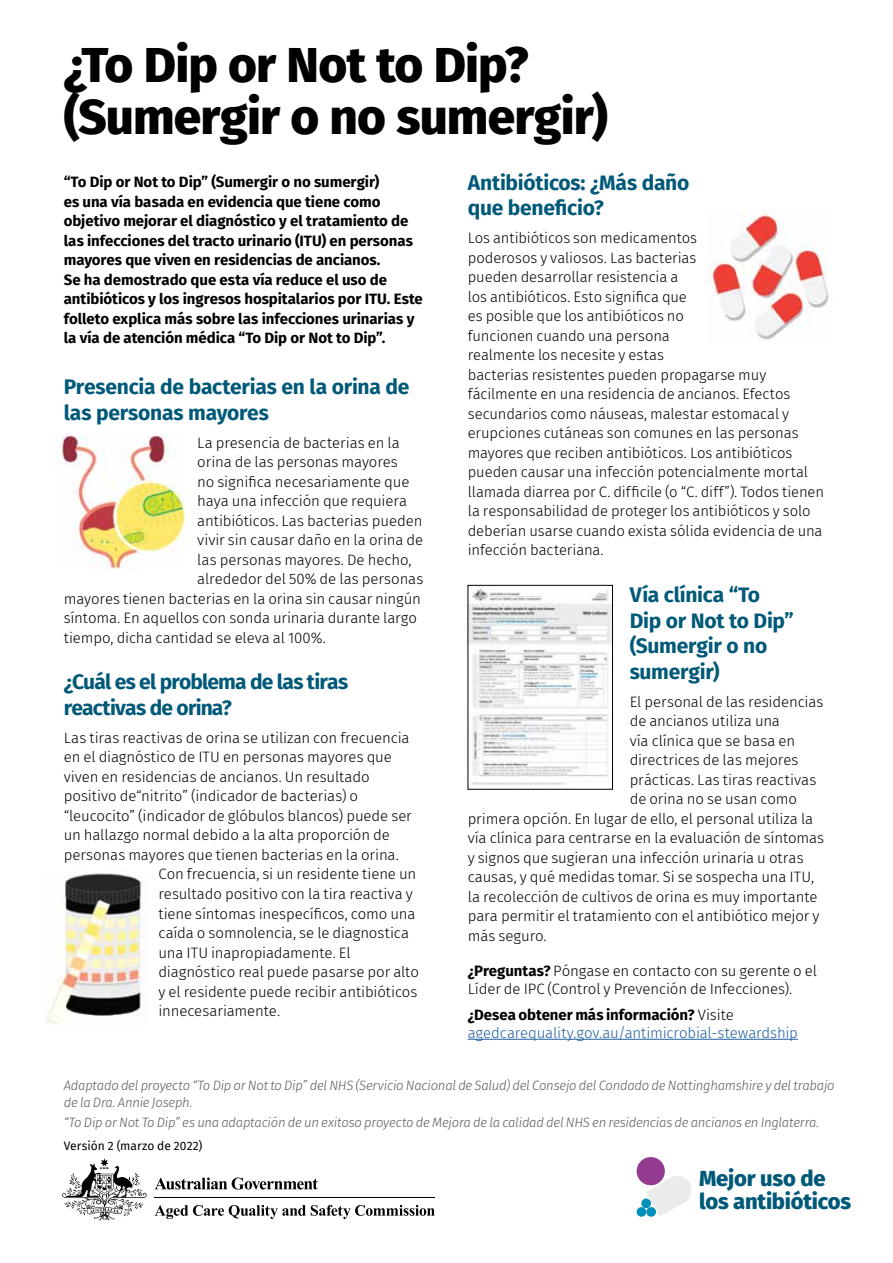
<style>
.page{position:relative;width:893px;height:1263px;background:#fff}
.page>*{position:absolute;margin:0;border:0;box-sizing:border-box;transform-origin:0 0}
.t1{font:800 49.5px/52.5px "Fira Sans";letter-spacing:-.015em;color:#000}
.t2{font:800 21.9px/23.2px "Fira Sans";letter-spacing:-.01em;color:#005978}
.t3{font:700 21px/25.5px "Fira Sans";letter-spacing:-.015em;color:#005978}
.t4{font:700 21px/25.5px "Fira Sans";letter-spacing:-.04em;color:#005978}
.t5{font:300 15px/19.5px "Fira Sans";letter-spacing:-.01em;color:#000}
.t6{font:700 15px/19.5px "Fira Sans";letter-spacing:-.005em;color:#000}
.t7{font:300 15px/18px "Fira Sans";letter-spacing:-.01em;color:#215e9e}
.t8{font:300 15px "Fira Sans";letter-spacing:.01em;color:#000}
.t9{font:italic 300 13.5px/16.5px "Fira Sans";letter-spacing:-.02em;color:#58595b}
.t10{font:12px "Fira Sans";color:#000}
.s1{font-weight:700}
.s2{font-weight:700;color:#000}
.s3{color:#000}
</style>
<div class="page">
<img style="left:62px;top:434px;width:124px;height:135px">
<img style="left:46px;top:873px;width:99px;height:152px">
<hr style="left:468px;top:1039px;width:330px;height:1px;background:#215e9e">
<img style="left:707px;top:210px;width:122px;height:130px">
<img style="left:470px;top:587px;width:141px;height:198px">
<div style="left:468px;top:585px;width:145px;height:204px;border:1px solid #000"></div>
<div style="left:637px;top:1157px;width:28px;height:28px;background:#933b91;border-radius:50%"></div>
<div style="left:637px;top:1207px;width:9px;height:10px;background:#0090b9;border-radius:50%"></div>
<div style="left:641px;top:1198px;width:10px;height:10px;background:#0090b9;border-radius:50%"></div>
<svg style="left:646px;top:1178px;width:37px;height:39px"></svg>
<div style="left:663px;top:1176px;width:29px;height:28px;background:#ebebec;border-radius:50%"></div>
<svg style="left:155px;top:1205px;width:280px;height:14px"></svg>
<svg style="left:155px;top:1177px;width:163px;height:12px"></svg>
<svg style="left:62px;top:1158px;width:85px;height:62px"></svg>
<hr style="left:155px;top:1197px;width:280px;height:1px;background:#000">
<h1 class="t1" style="left:64px;top:34px;width:546px">¿To Dip or Not to Dip? (Sumergir o no sumergir)</h1>
<p class="t6" style="left:64px;top:171px;width:361px">“To Dip or Not to Dip” (Sumergir o no sumergir)<br>es una vía basada en evidencia que tiene como objetivo mejorar el diagnóstico y el tratamiento de las infecciones del tracto urinario (ITU) en personas mayores que viven en residencias de ancianos.<br>Se ha demostrado que esta vía reduce el uso de antibióticos y los ingresos hospitalarios por ITU. Este folleto explica más sobre las infecciones urinarias y la vía de atención médica “To Dip or Not to Dip”.</p>
<h3 class="t3" style="left:64px;top:373px;width:347px">Presencia de bacterias en la orina de las personas mayores</h3>
<p class="t5" style="left:197px;top:433px;width:204px">La presencia de bacterias en la</p>
<p class="t5" style="left:197px;top:452px;width:202px">orina de las personas mayores</p>
<p class="t5" style="left:197px;top:472px;width:214px">no significa necesariamente que</p>
<p class="t5" style="left:197px;top:491px;width:211px">haya una infección que requiera</p>
<p class="t5" style="left:197px;top:511px;width:227px">antibióticos. Las bacterias pueden</p>
<p class="t5" style="left:197px;top:530px;width:227px">vivir sin causar daño en la orina de</p>
<p class="t5" style="left:197px;top:550px;width:216px">las personas mayores. De hecho,</p>
<p class="t5" style="left:197px;top:569px;width:228px">alrededor del 50% de las personas</p>
<p class="t5" style="left:64px;top:589px;width:359px">mayores tienen bacterias en la orina sin causar ningún</p>
<p class="t5" style="left:64px;top:608px;width:355px">síntoma. En aquellos con sonda urinaria durante largo</p>
<p class="t5" style="left:64px;top:628px;width:264px">tiempo, dicha cantidad se eleva al 100%.</p>
<h3 class="t4" style="left:64px;top:668px;width:286px">¿Cuál es el problema de las tiras reactivas de orina?</h3>
<p class="t5" style="left:64px;top:728px;width:347px">Las tiras reactivas de orina se utilizan con frecuencia</p>
<p class="t5" style="left:64px;top:747px;width:330px">en el diagnóstico de ITU en personas mayores que</p>
<p class="t5" style="left:64px;top:767px;width:307px">viven en residencias de ancianos. Un resultado</p>
<p class="t5" style="left:64px;top:786px;width:296px">positivo de“nitrito” (indicador de bacterias) o</p>
<p class="t5" style="left:64px;top:806px;width:350px">“leucocito” (indicador de glóbulos blancos) puede ser</p>
<p class="t5" style="left:64px;top:825px;width:328px">un hallazgo normal debido a la alta proporción de</p>
<p class="t5" style="left:64px;top:845px;width:337px">personas mayores que tienen bacterias en la orina.</p>
<p class="t5" style="left:158px;top:864px;width:259px">Con frecuencia, si un residente tiene un</p>
<p class="t5" style="left:158px;top:884px;width:256px">resultado positivo con la tira reactiva y</p>
<p class="t5" style="left:158px;top:903px;width:258px">tiene síntomas inespecíficos, como una</p>
<p class="t5" style="left:158px;top:923px;width:252px">caída o somnolencia, se le diagnostica</p>
<p class="t5" style="left:158px;top:942px;width:194px">una ITU inapropiadamente. El</p>
<p class="t5" style="left:158px;top:962px;width:262px">diagnóstico real puede pasarse por alto</p>
<p class="t5" style="left:158px;top:981px;width:260px">y el residente puede recibir antibióticos</p>
<p class="t5" style="left:158px;top:1001px;width:123px">innecesariamente.</p>
<h3 class="t3" style="left:468px;top:168px;width:223px">Antibióticos: ¿Más daño que beneficio?</h3>
<p class="t5" style="left:468px;top:228px;width:358px">Los antibióticos son medicamentos<br>poderosos y valiosos. Las bacterias<br>pueden desarrollar resistencia a<br>los antibióticos. Esto significa que<br>es posible que los antibióticos no<br>funcionen cuando una persona<br>realmente los necesite y estas<br>bacterias resistentes pueden propagarse muy fácilmente en una residencia de ancianos. Efectos secundarios como náuseas, malestar estomacal y erupciones cutáneas son comunes en las personas mayores que reciben antibióticos. Los antibióticos pueden causar una infección potencialmente mortal llamada diarrea por C. difficile (o “C. diff”). Todos tienen la responsabilidad de proteger los antibióticos y solo deberían usarse cuando exista sólida evidencia de una infección bacteriana.</p>
<h3 class="t3" style="left:630px;top:580px;width:166px">Vía clínica “To<br>Dip or Not to Dip” (Sumergir o no sumergir)</h3>
<p class="t5" style="left:630px;top:691px;width:195px">El personal de las residencias</p>
<p class="t5" style="left:630px;top:711px;width:152px">de ancianos utiliza una</p>
<p class="t5" style="left:630px;top:730px;width:167px">vía clínica que se basa en</p>
<p class="t5" style="left:630px;top:750px;width:170px">directrices de las mejores</p>
<p class="t8" style="left:630px;top:769px;width:188px">prácticas. Las tiras reactivas</p>
<p class="t5" style="left:630px;top:789px;width:169px">de orina no se usan como</p>
<p class="t5" style="left:468px;top:808px;width:347px">primera opción. En lugar de ello, el personal utiliza la</p>
<p class="t5" style="left:468px;top:828px;width:358px">vía clínica para centrarse en la evaluación de síntomas</p>
<p class="t5" style="left:468px;top:847px;width:337px">y signos que sugieran una infección urinaria u otras</p>
<p class="t5" style="left:468px;top:867px;width:348px">causas, y qué medidas tomar. Si se sospecha una ITU,</p>
<p class="t5" style="left:468px;top:886px;width:351px">la recolección de cultivos de orina es muy importante</p>
<p class="t5" style="left:468px;top:906px;width:353px">para permitir el tratamiento con el antibiótico mejor y</p>
<p class="t5" style="left:468px;top:925px;width:80px">más seguro.</p>
<p class="t5" style="left:468px;top:961px;width:351px;line-height:18px"><span class="s1">¿Preguntas?</span> Póngase en contacto con su gerente o el<br>Líder de IPC (Control y Prevención de Infecciones).</p>
<p class="t7" style="left:468px;top:1006px;width:332px"><span class="s2">¿Desea obtener más información?</span> <span class="s3">Visite </span>agedcarequality.gov.au/antimicrobial-stewardship</p>
<p class="t9" style="left:64px;top:1077px;width:772px">Adaptado del proyecto “To Dip or Not to Dip” del NHS (Servicio Nacional de Salud) del Consejo del Condado de Nottinghamshire y del trabajo de la Dra. Annie Joseph.</p>
<p class="t9" style="left:64px;top:1114px;width:757px">“To Dip or Not To Dip” es una adaptación de un exitoso proyecto de Mejora de la calidad del NHS en residencias de ancianos en Inglaterra.</p>
<h2 class="t2" style="left:699px;top:1165px;width:153px">Mejor uso de los antibióticos</h2>
<p class="t10" style="left:64px;top:1137px;width:140px">Versión 2 (marzo de 2022)</p>
</div>
